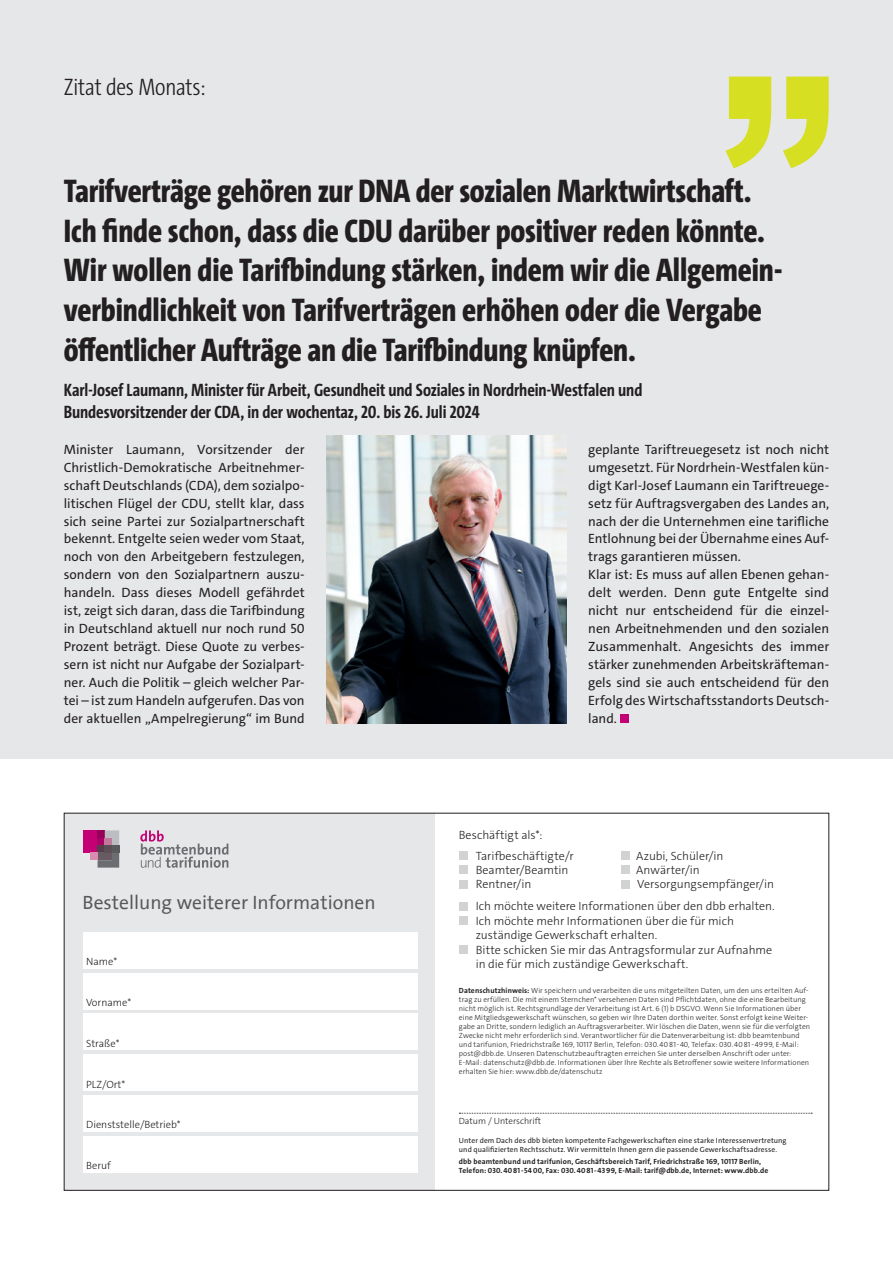
<style>
.page{position:relative;width:893px;height:1263px;background:#fff}
.page>*{position:absolute;margin:0;border:0;box-sizing:border-box;transform-origin:0 0}
._03_Überschrift_34pt_Mag{font:800 33px/39.6px "The Sans Cd LF8";letter-spacing:-.005em;color:#231f20}
._02_Dachzeile_16pt{font:300 24px "The Sans Cd LF3";letter-spacing:-.01em;color:#231f20}
.t1{font:19.5px "The Sans Office";color:#57585a}
._04_Einleitung{font:700 18px "The Sans Cd LF7";letter-spacing:-.005em;color:#231f20}
._05_Fliesstext{font:13.5px/18px "The Sans C4 s";color:#231f20;text-align:justify}
.t2{font:300 12px "The Sans C4 s";color:#231f20}
.t3{font:300 10.5px "The Sans C4 s";color:#231f20}
.t4{font:300 9px "The Sans C4 s";color:#231f20}
.t5{font:300 7.5px/9px "The Sans C4 s";letter-spacing:.01em;color:#231f20}
.t6{font:7.5px/9px "The Sans C4 s";letter-spacing:.015em;color:#231f20}
.t7{font:700 7.5px "The Sans C4 s";letter-spacing:.015em;color:#231f20}
.s1{font-weight:700}
</style>
<div class="page">
<div style="left:0;top:0;width:893px;height:759px;background:#e6e7e9"></div>
<div style="left:64px;top:813px;width:370px;height:378px;background:#e6e7e9"></div>
<div style="left:83px;top:932px;width:335px;height:36px;background:#fff"></div>
<div style="left:83px;top:973px;width:335px;height:36px;background:#fff"></div>
<div style="left:83px;top:1014px;width:335px;height:36px;background:#fff"></div>
<div style="left:83px;top:1054px;width:335px;height:37px;background:#fff"></div>
<div style="left:83px;top:1095px;width:335px;height:36px;background:#fff"></div>
<div style="left:83px;top:1136px;width:335px;height:36px;background:#fff"></div>
<div style="left:459px;top:851px;width:8px;height:9px;background:#d1d2d4"></div>
<div style="left:621px;top:851px;width:8px;height:9px;background:#d1d2d4"></div>
<div style="left:459px;top:865px;width:8px;height:9px;background:#d1d2d4"></div>
<div style="left:621px;top:865px;width:8px;height:9px;background:#d1d2d4"></div>
<div style="left:459px;top:880px;width:8px;height:8px;background:#d1d2d4"></div>
<div style="left:621px;top:880px;width:8px;height:8px;background:#d1d2d4"></div>
<div style="left:459px;top:902px;width:8px;height:8px;background:#d1d2d4"></div>
<div style="left:459px;top:916px;width:8px;height:9px;background:#d1d2d4"></div>
<div style="left:459px;top:945px;width:8px;height:8px;background:#d1d2d4"></div>
<svg style="left:459px;top:1113px;width:353px;height:1px"></svg>
<svg style="left:140px;top:830px;width:88px;height:38px"></svg>
<div style="left:83px;top:830px;width:15px;height:23px;background:#c30175"></div>
<div style="left:98px;top:830px;width:7px;height:8px;background:#970059"></div>
<div style="left:98px;top:838px;width:7px;height:7px;background:#ac0167"></div>
<div style="left:98px;top:845px;width:7px;height:8px;background:#573e4b"></div>
<svg style="left:105px;top:830px;width:14px;height:15px"></svg>
<div style="left:105px;top:845px;width:7px;height:8px;background:#5c5056"></div>
<div style="left:112px;top:845px;width:7px;height:8px;background:#5a5a5d"></div>
<svg style="left:98px;top:853px;width:21px;height:14px"></svg>
<div style="left:90px;top:853px;width:8px;height:7px;background:#dc8bb0"></div>
<svg style="left:725px;top:77px;width:104px;height:91px"></svg>
<img style="left:326px;top:436px;width:241px;height:288px">
<div style="left:620px;top:714px;width:8px;height:9px;background:#c30175"></div>
<p class="_02_Dachzeile_16pt" style="left:64px;top:71px;width:143px">Zitat des Monats:</p>
<p class="_03_Überschrift_34pt_Mag" style="left:64px;top:170px;width:720px">Tarifverträge gehören zur DNA der sozialen Marktwirtschaft.<br>Ich finde schon, dass die CDU darüber positiver reden könnte.<br>Wir wollen die Tarifbindung stärken, indem wir die Allgemein&shy;verbindlichkeit von Tarifverträgen erhöhen oder die Vergabe öffentlicher Aufträge an die Tarifbindung knüpfen.</p>
<p class="_04_Einleitung" style="left:64px;top:379px;width:580px">Karl-Josef Laumann, Minister für Arbeit, Gesundheit und Soziales in Nordrhein-Westfalen und</p>
<p class="_04_Einleitung" style="left:64px;top:400px;width:417px">Bundesvorsitzender der CDA, in der wochentaz, 20. bis 26. Juli 2024</p>
<p class="_05_Fliesstext" style="left:64px;top:440px;width:242px">Minister Laumann, Vorsitzender der Christlich-Demokratische Arbeitnehmer&shy;schaft Deutschlands (CDA), dem sozialpo&shy;litischen Flügel der CDU, stellt klar, dass sich seine Partei zur Sozialpartnerschaft bekennt. Entgelte seien weder vom Staat, noch von den Arbeitgebern festzulegen, sondern von den Sozialpartnern auszu&shy;handeln. Dass dieses Modell gefährdet ist, zeigt sich daran, dass die Tarifbindung in Deutschland aktuell nur noch rund 50<br>Prozent beträgt. Diese Quote zu verbes&shy;sern ist nicht nur Aufgabe der Sozialpart&shy;ner. Auch die Politik – gleich welcher Par&shy;tei – ist zum Handeln aufgerufen. Das von der aktuellen „Ampelregierung“ im Bund</p>
<p class="_05_Fliesstext" style="left:588px;top:440px;width:242px">geplante Tariftreuegesetz ist noch nicht umgesetzt. Für Nordrhein-Westfalen kün&shy;digt Karl-Josef Laumann ein Tariftreuege&shy;setz für Auftragsvergaben des Landes an, nach der die Unternehmen eine tarifliche Entlohnung bei der Übernahme eines Auf&shy;trags garantieren müssen.</p>
<p class="_05_Fliesstext" style="left:588px;top:566px;width:242px">Klar ist: Es muss auf allen Ebenen gehan&shy;delt werden. Denn gute Entgelte sind nicht nur entscheidend für die einzel&shy;nen Arbeitnehmenden und den sozialen Zusammenhalt. Angesichts des immer stärker zunehmenden Arbeitskräfteman&shy;gels sind sie auch entscheidend für den Erfolg des Wirtschaftsstandorts Deutsch&shy;land.</p>
<p class="t1" style="left:83px;top:892px;width:295px">Bestellung weiterer Informationen</p>
<p class="t3" style="left:86px;top:955px;width:33px">Name*</p>
<p class="t3" style="left:86px;top:996px;width:47px">Vorname*</p>
<p class="t3" style="left:86px;top:1036px;width:35px">Straße*</p>
<p class="t3" style="left:86px;top:1077px;width:41px">PLZ/Ort*</p>
<p class="t3" style="left:86px;top:1118px;width:96px">Dienststelle/Betrieb*</p>
<p class="t3" style="left:86px;top:1159px;width:26px">Beruf</p>
<p class="t2" style="left:459px;top:827px;width:85px">Beschäftigt als*:</p>
<p class="t2" style="left:476px;top:848px;width:99px">Tarifbeschäftigte/r</p>
<p class="t2" style="left:636px;top:848px;width:89px">Azubi, Schüler/in</p>
<p class="t2" style="left:476px;top:862px;width:94px">Beamter/Beamtin</p>
<p class="t2" style="left:636px;top:862px;width:65px">Anwärter/in</p>
<p class="t2" style="left:476px;top:877px;width:57px">Rentner/in</p>
<p class="t2" style="left:637px;top:877px;width:138px">Versorgungsempfänger/in</p>
<p class="t2" style="left:476px;top:898px;width:301px">Ich möchte weitere Informationen über den dbb erhalten.</p>
<p class="t2" style="left:476px;top:913px;width:260px">Ich möchte mehr Informationen über die für mich</p>
<p class="t2" style="left:476px;top:927px;width:183px">zuständige Gewerkschaft erhalten.</p>
<p class="t2" style="left:476px;top:942px;width:298px">Bitte schicken Sie mir das Antragsformular zur Aufnahme</p>
<p class="t2" style="left:476px;top:956px;width:214px">in die für mich zuständige Gewerkschaft.</p>
<p class="t5" style="left:459px;top:985px;width:353px"><span class="s1">Datenschutzhinweis:</span> Wir speichern und verarbeiten die uns mitgeteilten Daten, um den uns erteilten Auf&shy;trag zu erfüllen. Die mit einem Sternchen* versehenen Daten sind Pflichtdaten, ohne die eine Bearbeitung nicht möglich ist. Rechtsgrundlage der Verarbeitung ist Art. 6 (1) b DSGVO. Wenn Sie Informationen über eine Mitgliedsgewerkschaft wünschen, so geben wir Ihre Daten dorthin weiter. Sonst erfolgt keine Weiter&shy;gabe an Dritte, sondern lediglich an Auftragsverarbeiter. Wir löschen die Daten, wenn sie für die verfolgten Zwecke nicht mehr erforderlich sind. Verantwortlicher für die Datenverarbeitung ist: dbb beamtenbund und tarifunion, Friedrichstraße 169, 10117 Berlin, Telefon: 030. 40 81 - 40, Telefax: 030. 40 81 - 49 99, E-Mail: post@dbb.de. Unseren Datenschutzbeauftragten erreichen Sie unter derselben Anschrift oder unter:<br>E-Mail: datenschutz@dbb.de. Informationen über Ihre Rechte als Betroffener sowie weitere Informationen erhalten Sie hier: www.dbb.de/datenschutz</p>
<p class="t4" style="left:459px;top:1115px;width:84px">Datum / Unterschrift</p>
<p class="t6" style="left:459px;top:1135px;width:329px">Unter dem Dach des dbb bieten kompetente Fachgewerkschaften eine starke Interessenvertretung und qualifizierten Rechtsschutz. Wir vermitteln Ihnen gern die passende Gewerkschaftsadresse.</p>
<p class="t7" style="left:459px;top:1156px;width:304px">dbb beamtenbund und tarifunion, Geschäftsbereich Tarif, Friedrichstraße 169, 10117 Berlin,</p>
<p class="t7" style="left:459px;top:1165px;width:311px">Telefon: 030. 40 81 - 54 00, Fax: 030. 40 81 - 43 99, E-Mail: tarif@dbb.de, Internet: www.dbb.de</p>
</div>
